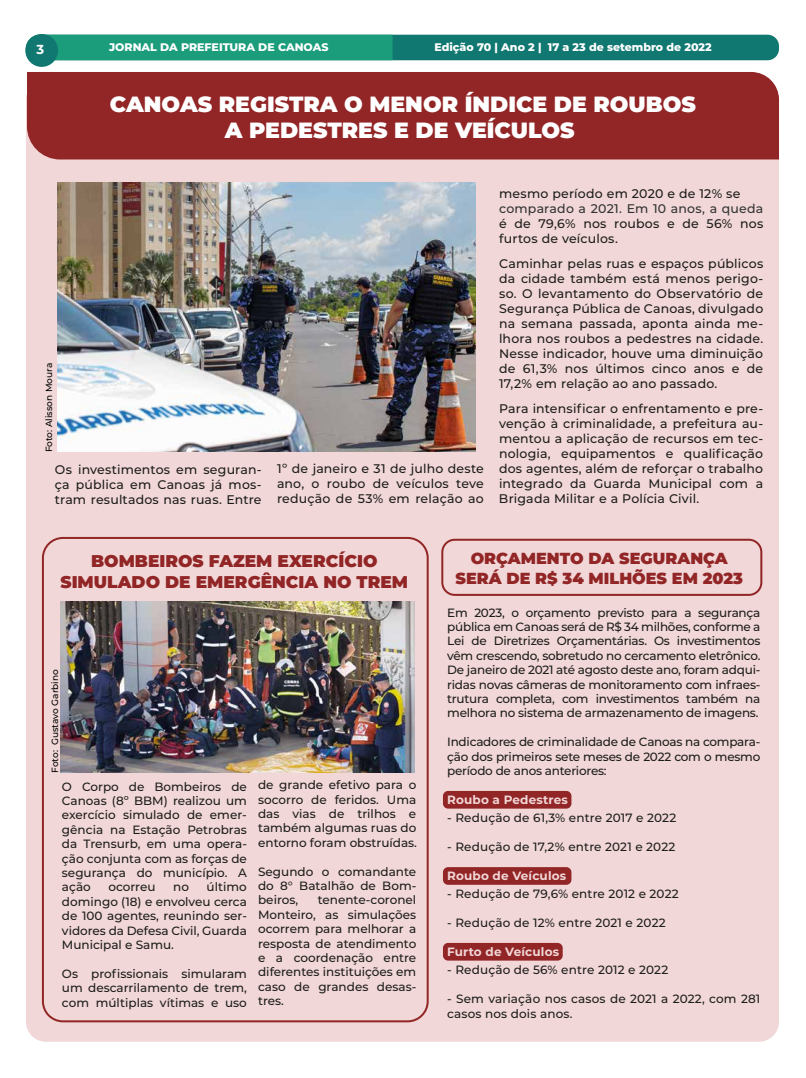
<style>
.page{position:relative;width:806px;height:1078px;background:#fff}
.page>*{position:absolute;margin:0;border:0;box-sizing:border-box;transform-origin:0 0}
.t1{font:900 22px/26.1px "Montserrat";color:#fff;text-align:center}
.t2{font:900 17px/20.1px "Montserrat";color:#922526;text-align:center}
.t3{font:900 16px/20.1px "Montserrat";color:#922526;text-align:center}
.t4{font:700 13px "Montserrat";color:#fff}
.t5{font:500 12.5px/15px "Montserrat";letter-spacing:.015em;color:#1d1d1b;text-align:justify}
.t6{font:500 12.5px "Montserrat";letter-spacing:.015em;color:#323233}
.t7{font:500 12px/14.4px "Montserrat";color:#1d1d1b;text-align:justify}
.t8{font:700 12px "Montserrat";letter-spacing:.015em;color:#f1d7d7}
.t9{font:800 11px "Montserrat";color:#fff}
.t10{font:500 9px "Montserrat";color:#000}
</style>
<div class="page">
<div style="left:26px;top:95px;width:752px;height:946px;background:#f1d7d7"></div>
<div style="left:27px;top:72px;width:751px;height:87px;background:#922526"></div>
<svg style="left:26px;top:35px;width:752px;height:25px;background:#168975"></svg>
<div style="left:25px;top:34px;width:33px;height:33px;background:#107871;border-radius:50%"></div>
<img style="left:58px;top:183px;width:417px;height:268px">
<div style="left:42px;top:537px;width:386px;height:485px;border:2px solid #922526;border-radius:20px"></div>
<div style="left:442px;top:790px;width:129px;height:18px;background:#922526;border-radius:5px"></div>
<div style="left:442px;top:866px;width:129px;height:18px;background:#922526;border-radius:5px"></div>
<div style="left:442px;top:942px;width:120px;height:18px;background:#922526;border-radius:5px"></div>
<div style="left:441px;top:538px;width:320px;height:57px;border:2px solid #922526;border-radius:12px"></div>
<img style="left:61px;top:601px;width:353px;height:171px">
<p class="t4" style="left:38px;top:40px;width:9px">3</p>
<p class="t9" style="left:109px;top:39px;width:221px">JORNAL DA PREFEITURA DE CANOAS</p>
<p class="t9" style="left:434px;top:39px;width:278px">Edição 70 | Ano 2 | 17 a 23 de setembro de 2022</p>
<h1 class="t1" style="left:110px;top:89px;width:587px">CANOAS REGISTRA O MENOR ÍNDICE DE ROUBOS<br>A PEDESTRES E DE VEÍCULOS</h1>
<p class="t10" style="left:43px;top:452px;width:91px;rotate:-90deg">Foto: Alisson Moura</p>
<p class="t5" style="left:55px;top:461px;width:208px">Os investimentos em seguran&shy;ça pública em Canoas já mos&shy;tram resultados nas ruas. Entre</p>
<p class="t5" style="left:277px;top:460px;width:208px">1º de janeiro e 31 de julho deste ano, o roubo de veículos teve redução de 53% em relação ao</p>
<p class="t5" style="left:499px;top:185px;width:243px">mesmo período em 2020 e de 12% se</p>
<p class="t6" style="left:499px;top:199px;width:265px">comparado a 2021. Em 10 anos, a queda</p>
<p class="t5" style="left:499px;top:215px;width:265px">é de 79,6% nos roubos e de 56% nos furtos de veículos.</p>
<p class="t5" style="left:498px;top:255px;width:265px">Caminhar pelas ruas e espaços públicos da cidade também está menos perigo&shy;so. O levantamento do Observatório de Segurança Pública de Canoas, divulgado na semana passada, aponta ainda me&shy;lhora nos roubos a pedestres na cidade.<br>Nesse indicador, houve uma diminuição de 61,3% nos últimos cinco anos e de 17,2% em relação ao ano passado.</p>
<p class="t5" style="left:498px;top:400px;width:265px">Para intensificar o enfrentamento e pre&shy;venção à criminalidade, a prefeitura au&shy;mentou a aplicação de recursos em tec&shy;nologia, equipamentos e qualificação dos agentes, além de reforçar o trabalho integrado da Guarda Municipal com a Brigada Militar e a Polícia Civil.</p>
<h2 class="t2" style="left:60px;top:550px;width:349px">BOMBEIROS FAZEM EXERCÍCIO<br>SIMULADO DE EMERGÊNCIA NO TREM</h2>
<h3 class="t3" style="left:455px;top:547px;width:289px">ORÇAMENTO DA SEGURANÇA<br>SERÁ DE R$ 34 MILHÕES EM 2023</h3>
<p class="t10" style="left:49px;top:772px;width:105px;rotate:-90deg">Foto: Gustavo Garbino</p>
<p class="t7" style="left:62px;top:778px;width:186px">O Corpo de Bombeiros de Canoas (8º BBM) realizou um exercício simulado de emer&shy;gência na Estação Petrobras da Trensurb, em uma opera&shy;ção conjunta com as forças de segurança do município. A ação</p>
<p class="t7" style="left:62px;top:879px;width:186px;text-indent:144px">último domingo (18) e envolveu cerca de 100 agentes, reunindo ser&shy;vidores da Defesa Civil, Guarda Municipal e Samu.</p>
<p class="t7" style="left:62px;top:965px;width:186px">Os profissionais simularam um descarrilamento de trem, com múltiplas vítimas e uso</p>
<p class="t7" style="left:108px;top:879px;width:49px">ocorreu</p>
<p class="t7" style="left:173px;top:879px;width:17px">no</p>
<p class="t7" style="left:258px;top:777px;width:160px">de grande efetivo para o socorro de feridos. Uma das vias de trilhos e também algumas ruas do entorno foram obstruídas.</p>
<p class="t7" style="left:258px;top:863px;width:159px">Segundo o comandante do 8° Batalhão de Bom&shy;beiros,</p>
<p class="t7" style="left:258px;top:892px;width:159px;text-indent:60px">tenente-coronel Monteiro, as simulações ocorrem para melhorar a resposta de atendimento e a coordenação entre diferentes instituições em caso de grandes desas&shy;tres.</p>
<p class="t7" style="left:447px;top:604px;width:314px">Em 2023, o orçamento previsto para a segurança pública em Canoas será de R$ 34 milhões, conforme a Lei de Diretrizes Orçamentárias. Os investimentos vêm crescendo, sobretudo no cercamento eletrônico.<br>De janeiro de 2021 até agosto deste ano, foram adqui&shy;ridas novas câmeras de monitoramento com infraes&shy;trutura completa, com investimentos também na melhora no sistema de armazenamento de imagens.</p>
<p class="t7" style="left:447px;top:734px;width:314px">Indicadores de criminalidade de Canoas na compara&shy;ção dos primeiros sete meses de 2022 com o mesmo período de anos anteriores:</p>
<p class="t8" style="left:447px;top:790px;width:122px">Roubo a Pedestres</p>
<p class="t7" style="left:447px;top:810px;width:230px">- Redução de 61,3% entre 2017 e 2022</p>
<p class="t7" style="left:447px;top:839px;width:229px">- Redução de 17,2% entre 2021 e 2022</p>
<p class="t8" style="left:447px;top:866px;width:120px">Roubo de Veículos</p>
<p class="t7" style="left:447px;top:886px;width:233px">- Redução de 79,6% entre 2012 e 2022</p>
<p class="t7" style="left:447px;top:915px;width:220px">- Redução de 12% entre 2021 e 2022</p>
<p class="t8" style="left:447px;top:942px;width:113px">Furto de Veículos</p>
<p class="t7" style="left:447px;top:962px;width:222px">- Redução de 56% entre 2012 e 2022</p>
<p class="t7" style="left:447px;top:991px;width:314px">- Sem variação nos casos de 2021 a 2022, com 281 casos nos dois anos.</p>
</div>
